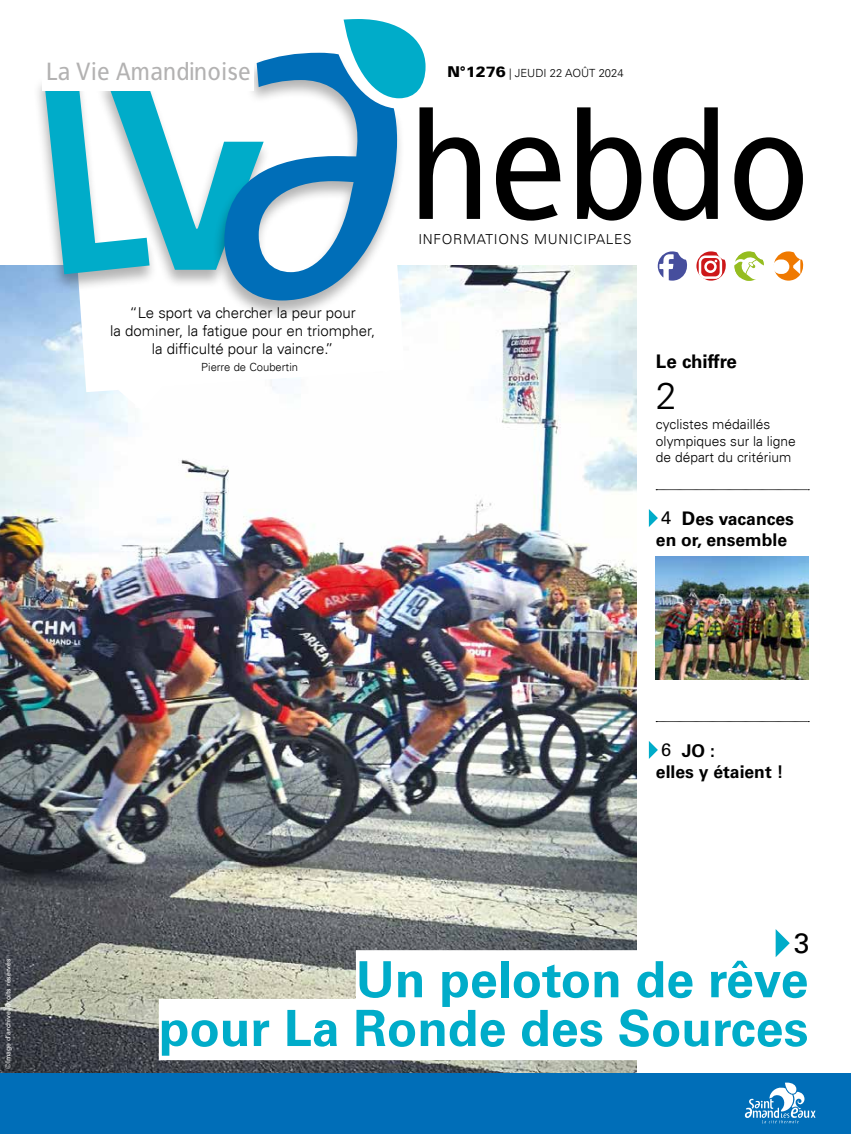
<style>
.page{position:relative;width:851px;height:1134px;background:#fff}
.page>*{position:absolute;margin:0;border:0;box-sizing:border-box;transform-origin:0 0}
.t1{font:154.75px "Francophil Sans";letter-spacing:.01em;color:#000}
.t2{font:700 50px/48.8px "Univers LT Std";color:#00acc9;text-align:right}
.t3{font:300 37.5px "Univers LT";color:#000}
.t4{font:28.12px "Univers LT Std";color:#000}
.t5{font:25px "Francophil Sans";letter-spacing:.02em;color:#b3b2b2}
.t6{font:700 18.75px "Univers LT Std";color:#000}
.t7{font:700 17.5px/21px "Univers LT Std";color:#000}
.t8{font:300 15px/18px "Univers LT";color:#000;text-align:center}
.t9{font:300 13.75px/16.5px "Univers LT";color:#000}
.t10{font:300 13.75px "Univers LT";letter-spacing:.05em;color:#000}
.t11{font:300 11.25px "Univers LT";color:#000}
.t12{font:6.88px "Univers LT Std";color:#fff}
.s1{font-family:"Univers 75";font-weight:900;font-size:15px}
.s2{font-weight:400;font-size:18px}
.s3{font-size:18.75px}
</style>
<div class="page">
<img style="left:0;top:266px;width:636px;height:807px">
<div style="left:356px;top:950px;width:452px;height:61px;background:#fff"></div>
<div style="left:159px;top:999px;width:649px;height:61px;background:#fff"></div>
<svg style="left:656px;top:489px;width:153px;height:1px"></svg>
<svg style="left:656px;top:721px;width:153px;height:1px"></svg>
<svg style="left:648px;top:509px;width:9px;height:18px"></svg>
<img style="left:656px;top:557px;width:152px;height:123px">
<svg style="left:648px;top:741px;width:9px;height:18px"></svg>
<svg style="left:775px;top:929px;width:14px;height:28px"></svg>
<svg style="left:53px;top:289px;width:351px;height:103px"></svg>
<svg style="left:118px;top:366px;width:45px;height:45px"></svg>
<div style="left:32px;top:74px;width:126px;height:219px;background:#000;opacity:.3"></div>
<div style="left:95px;top:78px;width:176px;height:211px;background:#000;opacity:.3"></div>
<svg style="left:44px;top:90px;width:168px;height:184px"></svg>
<svg style="left:343px;top:19px;width:82px;height:79px"></svg>
<div style="left:212px;top:52px;width:193px;height:267px;background:#000;opacity:.3"></div>
<svg style="left:224px;top:53px;width:173px;height:247px"></svg>
<div style="left:43px;top:53px;width:211px;height:37px;background:#fff"></div>
<svg style="left:657px;top:251px;width:30px;height:30px"></svg>
<svg style="left:696px;top:251px;width:107px;height:30px"></svg>
<div style="left:0;top:1074px;width:850px;height:60px;background:#006eb8"></div>
<svg style="left:744px;top:1082px;width:71px;height:41px"></svg>
<h3 class="t5" style="left:46px;top:57px;width:206px">La Vie Amandinoise</h3>
<p class="t11" style="left:447px;top:66px;width:178px"><span class="s1">N°1276</span> | JEUDI 22 AOÛT 2024</p>
<p class="t8" style="left:110px;top:304px;width:267px">“Le sport va chercher la peur pour<br>la dominer, la fatigue pour en triompher, la difficulté pour la vaincre.”</p>
<p class="t11" style="left:201px;top:360px;width:98px">Pierre de Coubertin</p>
<h1 class="t1" style="left:409px;top:77px;width:401px">hebdo</h1>
<p class="t10" style="left:418px;top:231px;width:215px">INFORMATIONS MUNICIPALES</p>
<p class="t6" style="left:656px;top:350px;width:82px">Le chiffre</p>
<h3 class="t3" style="left:656px;top:373px;width:22px">2</h3>
<p class="t9" style="left:656px;top:416px;width:141px">cyclistes médaillés olympiques sur la ligne de départ du critérium</p>
<p class="t7" style="left:656px;top:509px;width:139px"><span class="s2">4</span> <span class="s3">D</span>es vacances en or, ensemble</p>
<p class="t12" style="left:4px;top:1069px;width:111px;rotate:-90deg">©Image d’archive. Droits réservés</p>
<p class="t7" style="left:656px;top:741px;width:129px"><span class="s2">6</span> JO :<br>elles y étaient !</p>
<h3 class="t4" style="left:793px;top:926px;width:17px">3</h3>
<h2 class="t2" style="left:159px;top:956px;width:651px">Un peloton de rêve<br>pour La Ronde des Sources</h2>
</div>
